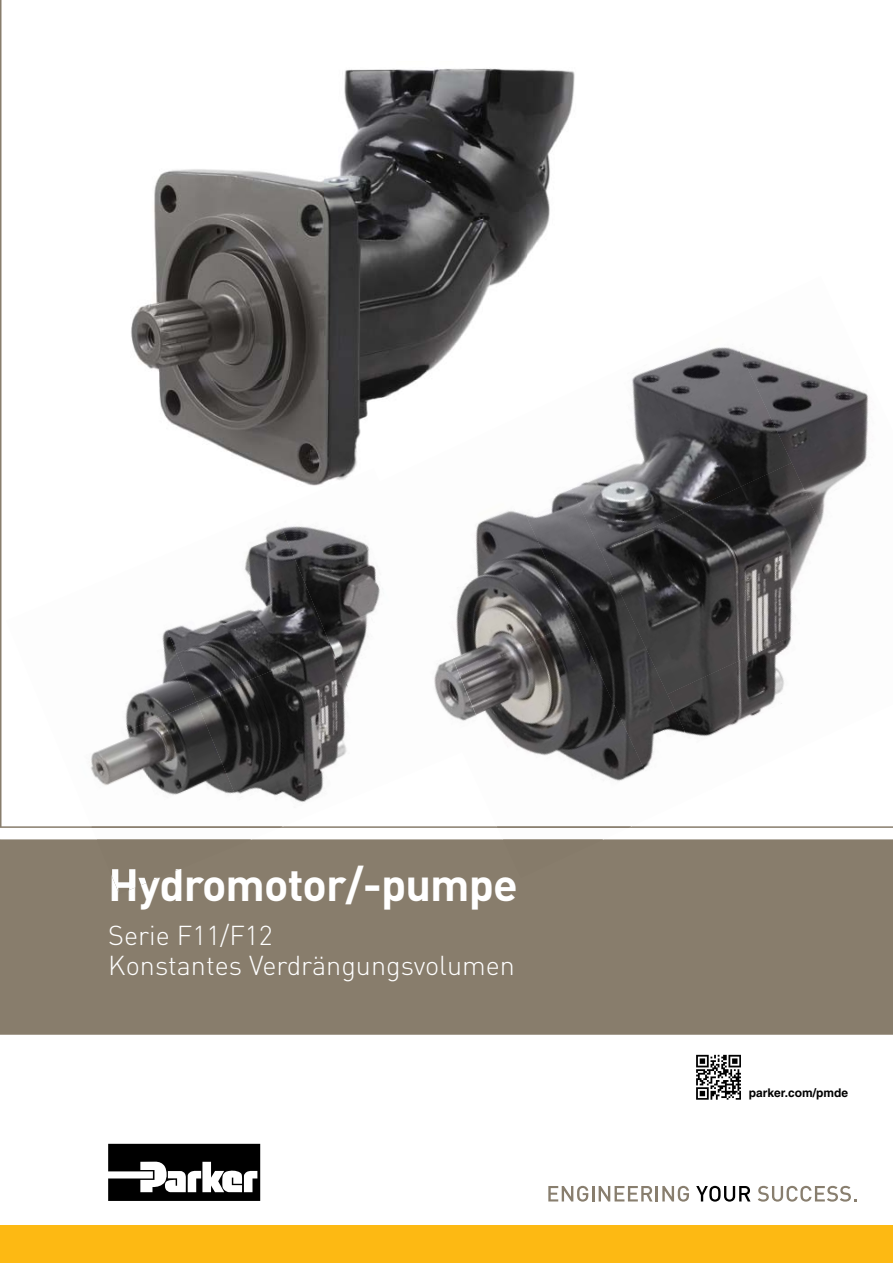
<style>
.page{position:relative;width:893px;height:1263px;background:#fff}
.page>*{position:absolute;margin:0;border:0;box-sizing:border-box;transform-origin:0 0}
.t1{font:700 45px "DINOT";letter-spacing:-.02em;color:#fff}
.t2{font:300 27px/30px "DINOT";color:#fff}
.t3{font:700 12px "Helvetica";color:#000}
</style>
<div class="page">
<div style="left:0;top:1226px;width:893px;height:37px;background:#fdb913"></div>
<hr style="left:0;top:1225px;width:893px;height:2px;background:#fdb913">
<div style="left:0;top:839px;width:893px;height:196px;background:#887d6c"></div>
<svg style="left:108px;top:1144px;width:152px;height:57px"></svg>
<svg style="left:548px;top:1186px;width:141px;height:15px"></svg>
<svg style="left:696px;top:1186px;width:54px;height:15px"></svg>
<svg style="left:758px;top:1186px;width:99px;height:15px"></svg>
<img style="left:140px;top:530px;width:134px;height:172px">
<img style="left:274px;top:526px;width:70px;height:120px">
<img style="left:63px;top:702px;width:133px;height:126px">
<img style="left:196px;top:646px;width:192px;height:182px">
<img style="left:350px;top:752px;width:38px;height:31px">
<div style="left:97px;top:841px;width:151px;height:36px;background:#867b6a"></div>
<img style="left:97px;top:839px;width:154px;height:2px">
<img style="left:112px;top:866px;width:76px;height:28px">
<img style="left:91px;top:826px;width:192px;height:2px">
<img style="left:487px;top:510px;width:25px;height:111px">
<img style="left:579px;top:347px;width:146px;height:139px">
<img style="left:725px;top:347px;width:144px;height:121px">
<img style="left:512px;top:486px;width:155px;height:245px">
<img style="left:601px;top:463px;width:257px;height:231px">
<img style="left:460px;top:621px;width:204px;height:207px">
<img style="left:667px;top:589px;width:191px;height:148px">
<div style="left:504px;top:841px;width:96px;height:37px;background:#867b6a"></div>
<img style="left:503px;top:839px;width:100px;height:2px">
<img style="left:497px;top:826px;width:134px;height:2px">
<img style="left:344px;top:519px;width:143px;height:233px">
<img style="left:131px;top:68px;width:395px;height:312px">
<img style="left:526px;top:69px;width:49px;height:189px">
<img style="left:159px;top:380px;width:257px;height:106px">
<img style="left:330px;top:468px;width:49px;height:18px">
<img style="left:379px;top:390px;width:37px;height:96px">
<svg style="left:369px;top:482px;width:12px;height:4px"></svg>
<svg style="left:696px;top:1055px;width:45px;height:45px"></svg>
<h1 class="t1" style="left:108px;top:854px;width:411px">Hydromotor/-pumpe</h1>
<p class="t2" style="left:108px;top:919px;width:408px">Serie F11/F12<br>Konstantes Verdrängungsvolumen</p>
<p class="t3" style="left:749px;top:1086px;width:101px">parker.com/pmde</p>
</div>
